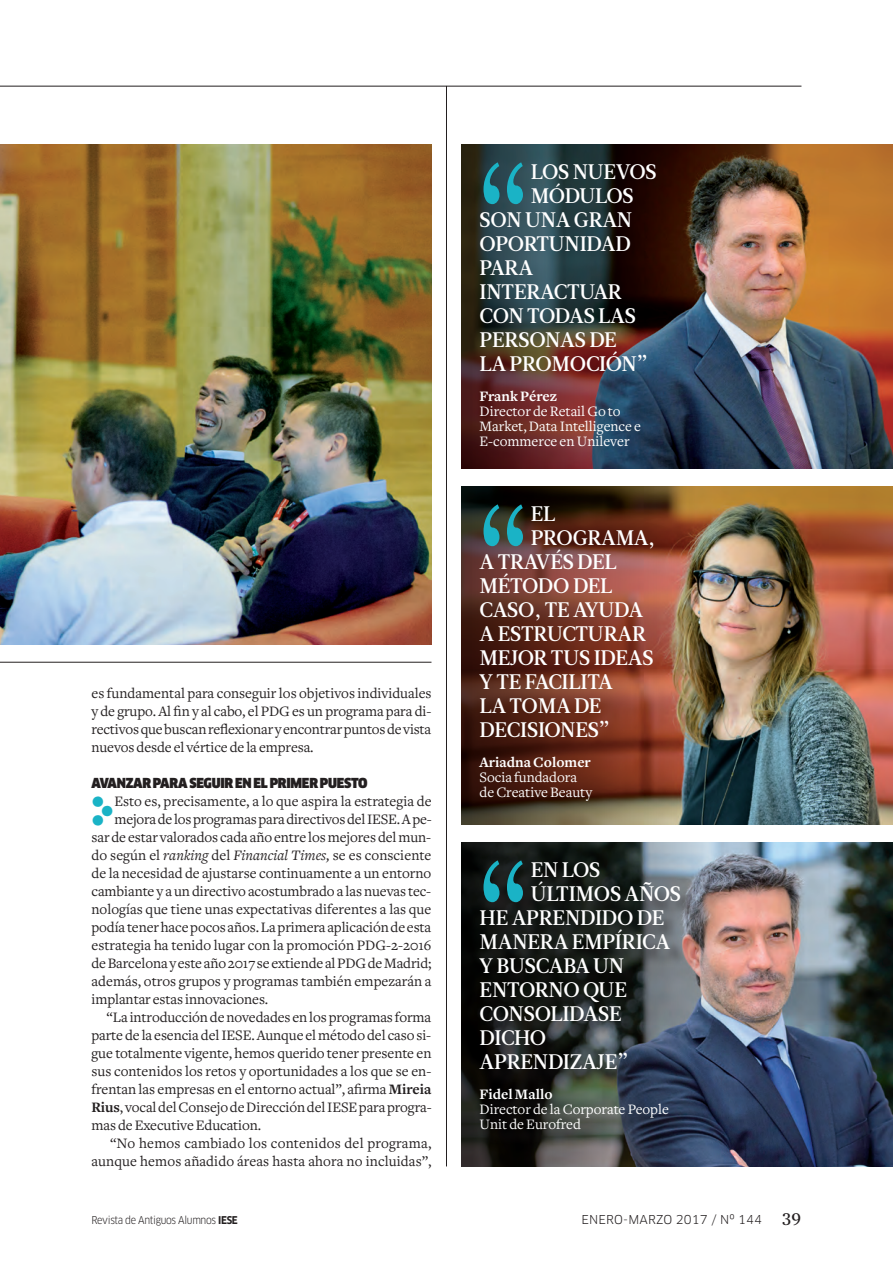
<style>
.page{position:relative;width:893px;height:1263px;background:#fff}
.page>*{position:absolute;margin:0;border:0;box-sizing:border-box;transform-origin:0 0}
.t1{font:142.2px "Leitura News Roman 3";color:#1ab3c6;scale:.75 1}
.t2{font:37.2px "Click Bits Icons 3";color:#1ab3c6}
.t3{font:21px "Leitura News Roman 3";letter-spacing:-.01em;color:#fff}
.t4{font:15px/18px "Freight Text";letter-spacing:-.005em;color:#231f20;text-align:justify}
.t5{font:15px/15px "Freight Text";color:#fff}
.t6{font:700 15px "Freight Text";color:#fff}
.t7{font:900 13.5px "Clan Narrow";letter-spacing:-.02em;color:#231f20}
.t8{font:12px "Clan";letter-spacing:.015em;color:#231f20}
.t9{font:10.5px "Clan Narrow";letter-spacing:-.03em;color:#231f20}
.s1{font-style:italic}
.s2{font-weight:700}
.s3{font-family:"Leitura News Roman 2";font-size:18px}
</style>
<div class="page">
<img style="left:744px;top:842px;width:149px;height:324px">
<img style="left:461px;top:842px;width:283px;height:324px">
<img style="left:0;top:144px;width:431px;height:500px">
<hr style="left:0;top:86px;width:801px;height:1px;background:#231f20">
<hr style="left:0;top:662px;width:431px;height:1px;background:#231f20">
<hr style="left:446px;top:86px;width:1px;height:1080px;background:#231f20">
<img style="left:708px;top:486px;width:185px;height:338px">
<img style="left:461px;top:486px;width:247px;height:338px">
<img style="left:708px;top:144px;width:185px;height:324px">
<img style="left:461px;top:144px;width:247px;height:324px">
<div style="left:483px;top:864px;width:216px;height:283px;background:#231f20;opacity:.75"></div>
<p class="t4" style="left:91px;top:685px;width:342px">es fundamental para conseguir los objetivos individuales y de grupo. Al fin y al cabo, el PDG es un programa para di&shy;rectivos que buscan reflexionar y encontrar puntos de vista nuevos desde el vértice de la empresa.</p>
<p class="t7" style="left:91px;top:775px;width:278px">AVANZAR PARA SEGUIR EN EL PRIMER PUESTO</p>
<h2 class="t2" style="left:91px;top:794px;width:25px">l</h2>
<p class="t4" style="left:114px;top:793px;width:319px">Esto es, precisamente, a lo que aspira la estrategia de</p>
<p class="t4" style="left:114px;top:811px;width:319px">mejora de los programas para directivos del IESE. A pe-</p>
<p class="t4" style="left:91px;top:829px;width:341px">sar de estar valorados cada año entre los mejores del mun-</p>
<p class="t4" style="left:91px;top:847px;width:341px">do según el <span class="s1">ranking</span> del <span class="s1">Financial Times,</span> se es consciente</p>
<p class="t4" style="left:91px;top:865px;width:341px">de la necesidad de ajustarse continuamente a un entorno</p>
<p class="t4" style="left:91px;top:883px;width:341px">cambiante y a un directivo acostumbrado a las nuevas tec-</p>
<p class="t4" style="left:91px;top:901px;width:341px">nologías que tiene unas expectativas diferentes a las que</p>
<p class="t4" style="left:91px;top:919px;width:341px">podía tener hace pocos años. La primera aplicación de esta</p>
<p class="t4" style="left:91px;top:937px;width:341px">estrategia ha tenido lugar con la promoción PDG-2-2016</p>
<p class="t4" style="left:91px;top:955px;width:341px">de Barcelona y este año 2017 se extiende al PDG de Madrid;</p>
<p class="t4" style="left:91px;top:973px;width:342px">además, otros grupos y programas también empezarán a</p>
<p class="t4" style="left:91px;top:991px;width:178px">implantar estas innovaciones.</p>
<p class="t4" style="left:106px;top:1009px;width:326px">“La introducción de novedades en los programas forma</p>
<p class="t4" style="left:91px;top:1027px;width:341px">parte de la esencia del IESE. Aunque el método del caso si-</p>
<p class="t4" style="left:91px;top:1045px;width:341px">gue totalmente vigente, hemos querido tener presente en</p>
<p class="t4" style="left:91px;top:1063px;width:341px">sus contenidos los retos y oportunidades a los que se en-</p>
<p class="t4" style="left:91px;top:1081px;width:341px">frentan las empresas en el entorno actual”, afirma <span class="s2">Mireia</span></p>
<p class="t4" style="left:91px;top:1099px;width:342px"><span class="s2">Rius</span>, vocal del Consejo de Dirección del IESE para progra-</p>
<p class="t4" style="left:91px;top:1117px;width:171px">mas de Executive Education.</p>
<p class="t4" style="left:110px;top:1135px;width:323px">“No hemos cambiado los contenidos del programa,</p>
<p class="t4" style="left:91px;top:1153px;width:342px">aunque hemos añadido áreas hasta ahora no incluidas”,</p>
<h1 class="t1" style="left:473px;top:142px;width:81px">“</h1>
<h3 class="t3" style="left:531px;top:159px;width:128px">LOS NUEVOS</h3>
<h3 class="t3" style="left:531px;top:183px;width:105px">MÓDULOS</h3>
<h3 class="t3" style="left:480px;top:207px;width:154px">SON UNA GRAN</h3>
<h3 class="t3" style="left:480px;top:231px;width:153px">OPORTUNIDAD</h3>
<h3 class="t3" style="left:480px;top:255px;width:55px">PARA</h3>
<h3 class="t3" style="left:480px;top:279px;width:144px">INTERACTUAR</h3>
<h3 class="t3" style="left:480px;top:303px;width:158px">CON TODAS LAS</h3>
<h3 class="t3" style="left:480px;top:327px;width:139px">PERSONAS DE</h3>
<h3 class="t3" style="left:480px;top:351px;width:170px">LA PROMOCIÓN”</h3>
<p class="t6" style="left:479px;top:387px;width:79px">Frank Pérez</p>
<p class="t5" style="left:479px;top:403px;width:163px">Director de Retail Go to<br>Market, Data Intelligence e<br>E-commerce en Unilever</p>
<h1 class="t1" style="left:473px;top:484px;width:81px">“</h1>
<h3 class="t3" style="left:531px;top:501px;width:26px">EL</h3>
<h3 class="t3" style="left:531px;top:525px;width:126px">PROGRAMA,</h3>
<h3 class="t3" style="left:480px;top:549px;width:139px">A TRAVÉS DEL</h3>
<h3 class="t3" style="left:480px;top:573px;width:134px">MÉTODO DEL</h3>
<h3 class="t3" style="left:480px;top:597px;width:165px">CASO, TE AYUDA</h3>
<h3 class="t3" style="left:480px;top:621px;width:168px">A ESTRUCTURAR</h3>
<h3 class="t3" style="left:480px;top:645px;width:175px">MEJOR TUS IDEAS</h3>
<h3 class="t3" style="left:480px;top:669px;width:135px">Y TE FACILITA</h3>
<h3 class="t3" style="left:480px;top:693px;width:123px">LA TOMA DE</h3>
<h3 class="t3" style="left:480px;top:717px;width:132px">DECISIONES”</h3>
<p class="t6" style="left:479px;top:753px;width:113px">Ariadna Colomer</p>
<p class="t5" style="left:479px;top:769px;width:114px">Socia fundadora de Creative Beauty</p>
<h1 class="t1" style="left:473px;top:840px;width:81px">“</h1>
<h3 class="t3" style="left:531px;top:857px;width:71px">EN LOS</h3>
<h3 class="t3" style="left:531px;top:881px;width:152px">ÚLTIMOS AÑOS</h3>
<h3 class="t3" style="left:480px;top:905px;width:186px">HE APRENDIDO DE</h3>
<h3 class="t3" style="left:480px;top:929px;width:192px">MANERA EMPÍRICA</h3>
<h3 class="t3" style="left:480px;top:953px;width:146px">Y BUSCABA UN</h3>
<h3 class="t3" style="left:480px;top:977px;width:149px">ENTORNO QUE</h3>
<h3 class="t3" style="left:480px;top:1001px;width:143px">CONSOLIDASE</h3>
<h3 class="t3" style="left:480px;top:1025px;width:68px">DICHO</h3>
<h3 class="t3" style="left:480px;top:1049px;width:151px">APRENDIZAJE”</h3>
<p class="t6" style="left:479px;top:1085px;width:75px">Fidel Mallo</p>
<p class="t5" style="left:479px;top:1101px;width:191px">Director de la Corporate People<br>Unit de Eurofred</p>
<p class="t9" style="left:91px;top:1213px;width:148px">Revista de Antiguos Alumnos <span class="s2">IESE</span></p>
<p class="t8" style="left:582px;top:1212px;width:221px">ENERO-MARZO 2017 / Nº 144 <span class="s3">39</span></p>
</div>
